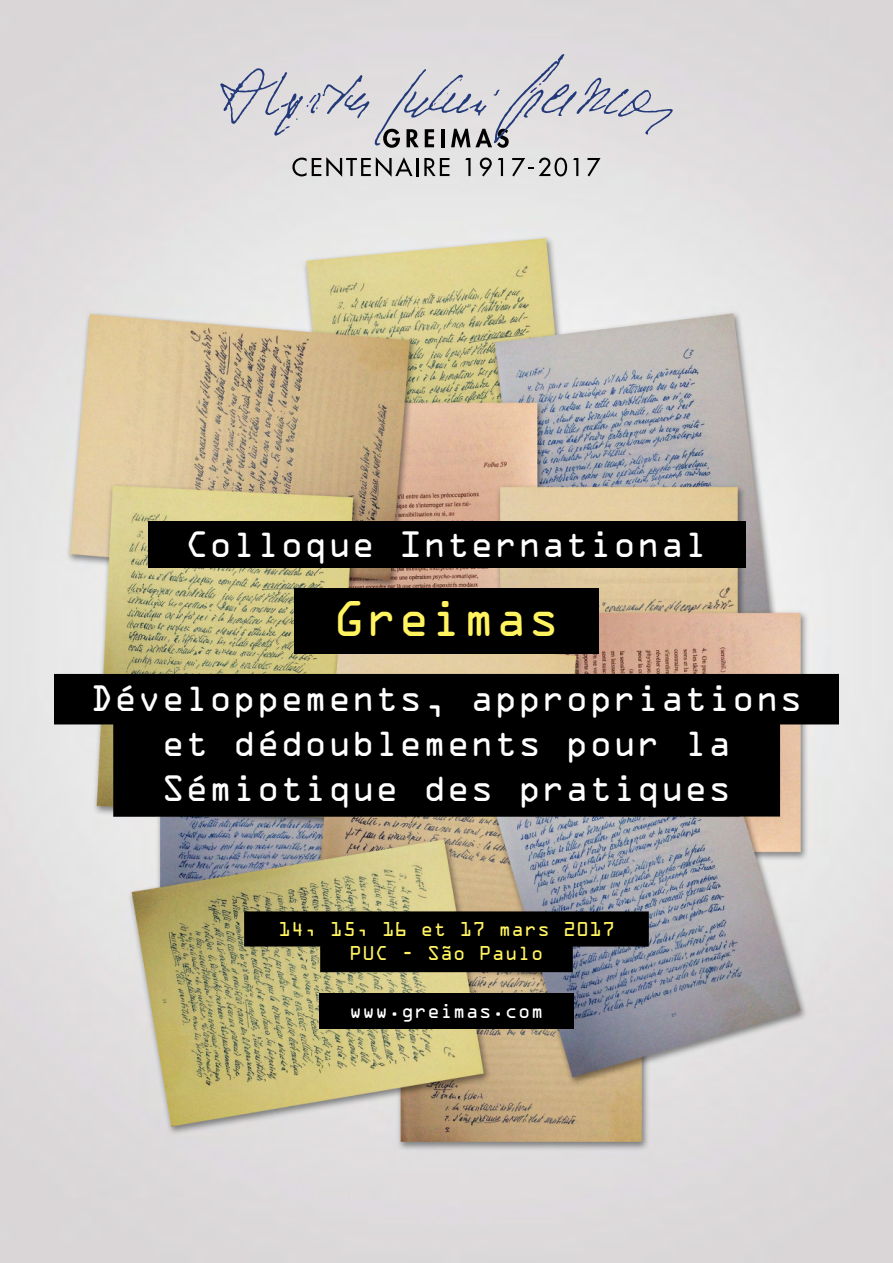
<style>
.page{position:relative;width:893px;height:1263px;background:#fff}
.page>*{position:absolute;margin:0;border:0;box-sizing:border-box;transform-origin:0 0}
.t1{font:45px "OCRA Std";color:#fff45f}
.t2{font:33px/45px "OCRA Std";color:#fff;text-align:center}
.t3{font:18px/24px "OCRA Std";color:#fff45f;text-align:center}
.t4{font:18px "OCRA Std";color:#fff}
</style>
<div class="page">
<img style="left:0;top:0;width:893px;height:1263px">
<svg style="left:54px;top:674px;width:785px;height:143px;background:#161514"></svg>
<div style="left:148px;top:521px;width:597px;height:46px;background:#000"></div>
<div style="left:294px;top:588px;width:305px;height:65px;background:#000"></div>
<svg style="left:244px;top:911px;width:405px;height:61px;background:#1a1a17"></svg>
<div style="left:319px;top:994px;width:255px;height:35px;background:#000"></div>
<svg style="left:292px;top:157px;width:121px;height:20px;background:#a8a7a7"></svg>
<hr style="left:416px;top:158px;width:3px;height:18px;background:#000">
<svg style="left:424px;top:158px;width:25px;height:18px"></svg>
<svg style="left:465px;top:158px;width:6px;height:18px"></svg>
<svg style="left:480px;top:158px;width:12px;height:18px"></svg>
<svg style="left:498px;top:158px;width:5px;height:18px"></svg>
<svg style="left:512px;top:158px;width:55px;height:18px"></svg>
<svg style="left:573px;top:158px;width:5px;height:18px"></svg>
<svg style="left:587px;top:158px;width:14px;height:18px"></svg>
<svg style="left:220px;top:68px;width:149px;height:68px;background:#cacad2"></svg>
<svg style="left:375px;top:54px;width:298px;height:94px;background:#cbcad0"></svg>
<p class="t2" style="left:185px;top:525px;width:524px">Colloque International</p>
<h1 class="t1" style="left:333px;top:599px;width:228px">Greimas</h1>
<p class="t2" style="left:90px;top:679px;width:714px">Développements, appropriations et dédoublements pour la<br>Sémiotique des pratiques</p>
<p class="t3" style="left:278px;top:919px;width:338px">14, 15, 16 et 17 mars 2017<br>PUC - São Paulo</p>
<p class="t4" style="left:349px;top:1003px;width:196px">www.greimas.com</p>
</div>
